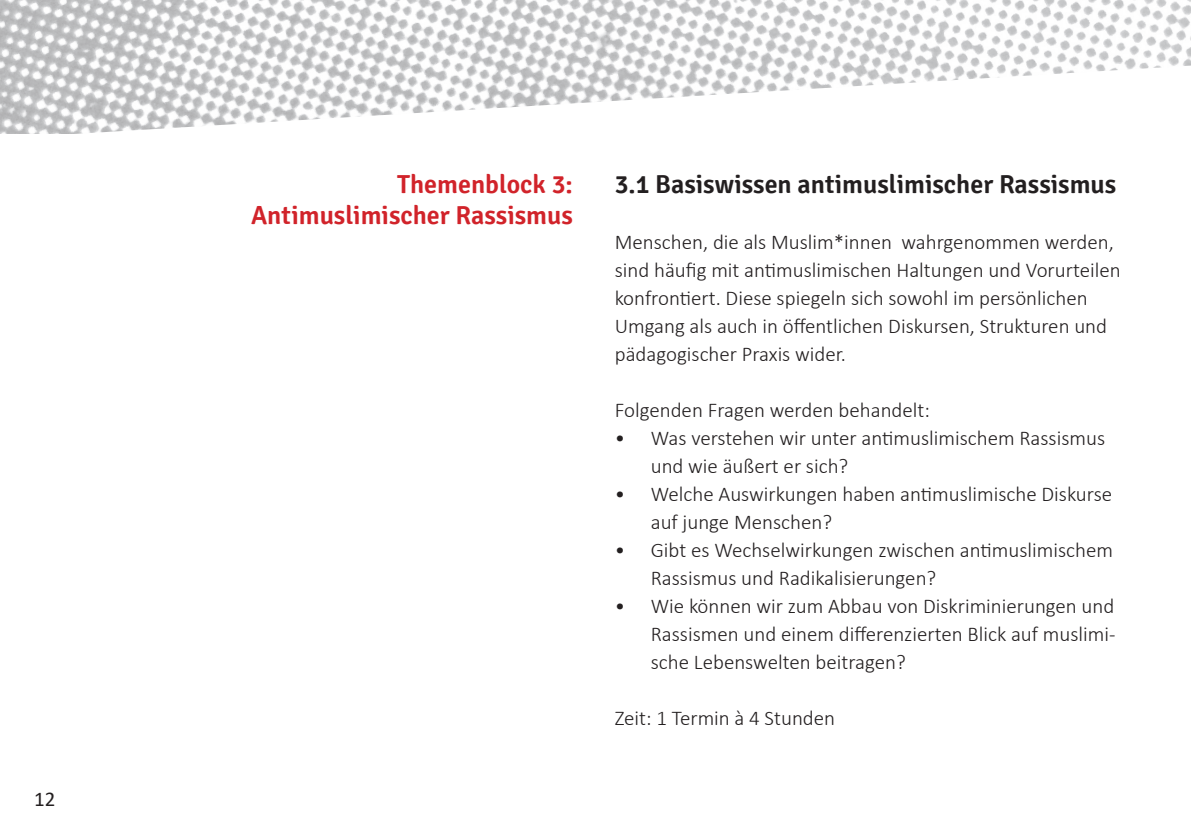
<style>
.page{position:relative;width:1191px;height:840px;background:#fff}
.page>*{position:absolute;margin:0;border:0;box-sizing:border-box;transform-origin:0 0}
.t1{font:600 26px "Signika";color:#231f20}
.t2{font:600 26px/31.2px "Signika";color:#d1232a;text-align:right}
.t3{font:300 21px/28px "Calibri";color:#231f20}
.t4{font:21px "Calibri";color:#231f20}
</style>
<div class="page">
<img style="left:0;top:0;width:1191px;height:66px">
<svg style="left:0;top:66px;width:1161px;height:68px"></svg>
<p class="t4" style="left:34px;top:783px;width:23px">12</p>
<p class="t2" style="left:251px;top:169px;width:323px">Themenblock 3:<br>Antimuslimischer Rassismus</p>
<p class="t1" style="left:615px;top:169px;width:503px">3.1 Basiswissen antimuslimischer Rassismus</p>
<p class="t3" style="left:615px;top:227px;width:507px">Menschen, die als Muslim*innen wahrgenommen werden, sind häufig mit antimuslimischen Haltungen und Vorurteilen konfrontiert. Diese spiegeln sich sowohl im persönlichen Umgang als auch in öffentlichen Diskursen, Strukturen und pädagogischer Praxis wider.</p>
<p class="t3" style="left:615px;top:395px;width:317px">Folgenden Fragen werden behandelt:</p>
<p class="t3" style="left:651px;top:423px;width:456px;text-indent:-36px">• Was verstehen wir unter antimuslimischem Rassismus und wie äußert er sich?</p>
<p class="t3" style="left:651px;top:479px;width:463px;text-indent:-36px">• Welche Auswirkungen haben antimuslimische Diskurse auf junge Menschen?</p>
<p class="t3" style="left:651px;top:535px;width:464px;text-indent:-36px">• Gibt es Wechselwirkungen zwischen antimuslimischem<br>Rassismus und Radikalisierungen?</p>
<p class="t3" style="left:651px;top:591px;width:466px;text-align:justify;text-indent:-36px">• Wie können wir zum Abbau von Diskriminierungen und Rassismen und einem differenzierten Blick auf muslimi&shy;sche Lebenswelten beitragen?</p>
<p class="t3" style="left:615px;top:703px;width:222px">Zeit: 1 Termin à 4 Stunden</p>
</div>
